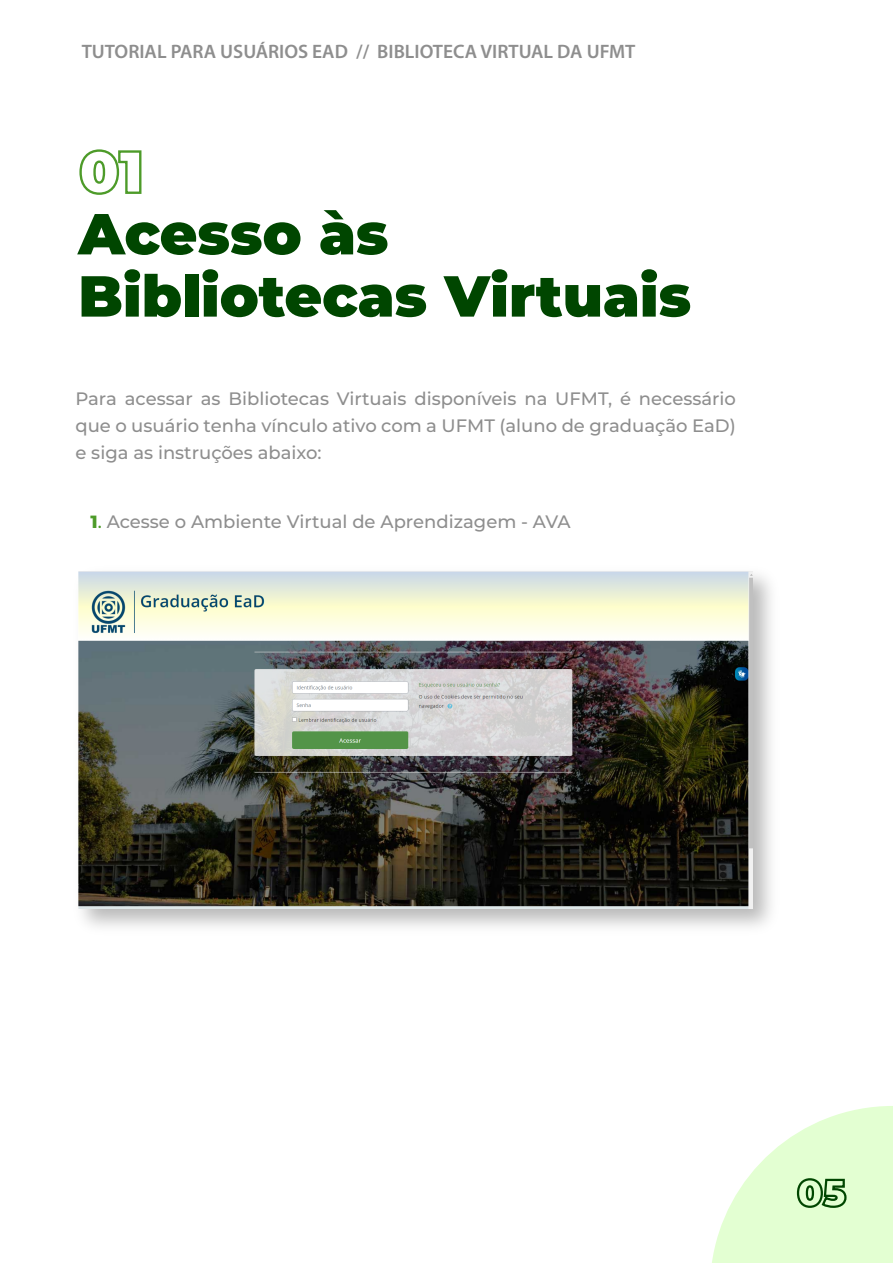
<style>
.page{position:relative;width:893px;height:1263px;background:#fff}
.page>*{position:absolute;margin:0;border:0;box-sizing:border-box;transform-origin:0 0}
.t1{font:900 57.75px/62.2px "Montserrat";color:#004600}
.t2{font:600 19.5px "Myriad Pro";color:#8e8e8e}
.t3{font:500 18px/27px "Montserrat";color:#8e8e8e;text-align:justify}
.s1{font-weight:800;color:#4d9b29}
.s2{color:#4d9b29}
</style>
<div class="page">
<svg style="left:712px;top:1106px;width:181px;height:157px"></svg>
<svg style="left:79px;top:149px;width:63px;height:46px"></svg>
<img style="left:78px;top:571px;width:693px;height:356px">
<img style="left:79px;top:571px;width:674px;height:338px">
<p class="t2" style="left:82px;top:39px;width:555px">TUTORIAL PARA USUÁRIOS EAD // BIBLIOTECA VIRTUAL DA UFMT</p>
<h1 class="t1" style="left:78px;top:199px;width:614px">Acesso às<br>Bibliotecas Virtuais</h1>
<p class="t3" style="left:75px;top:384px;width:662px">Para acessar as Bibliotecas Virtuais disponíveis na UFMT, é necessário que o usuário tenha vínculo ativo com a UFMT (aluno de graduação EaD) e siga as instruções abaixo:</p>
<p class="t3" style="left:90px;top:507px;width:482px"><span class="s1">1</span><span class="s2">.</span> Acesse o Ambiente Virtual de Aprendizagem - AVA</p>
</div>
